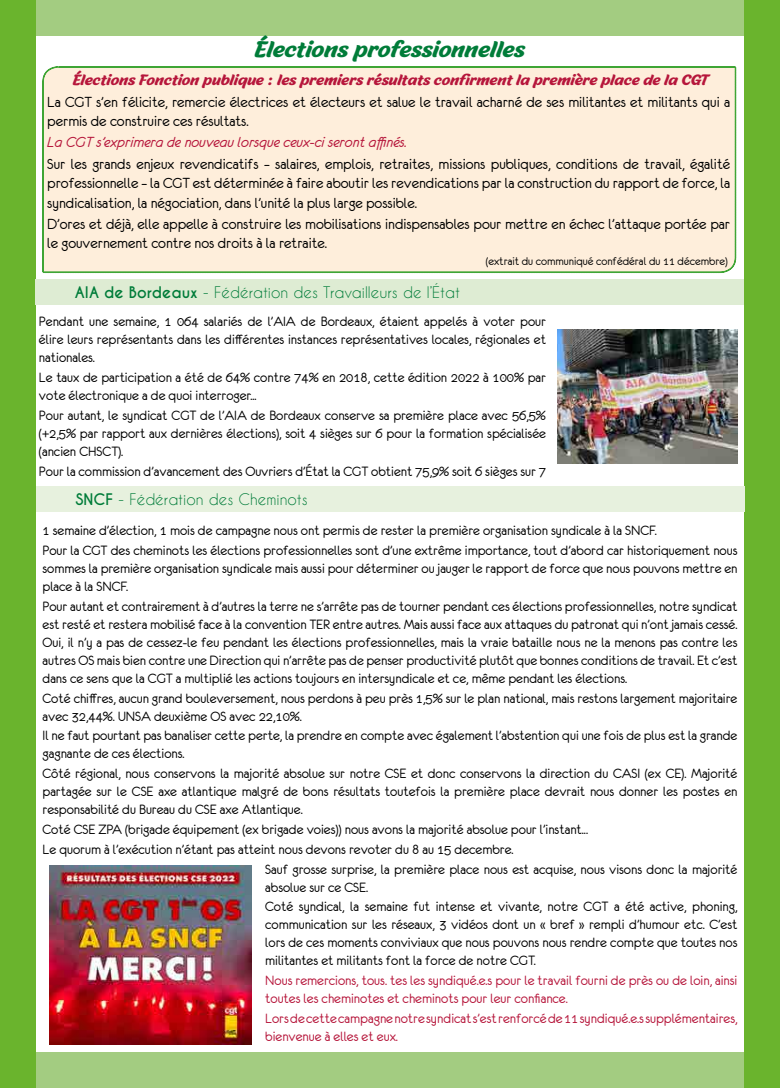
<style>
.page{position:relative;width:780px;height:1088px;background:#fff}
.page>*{position:absolute;margin:0;border:0;box-sizing:border-box;transform-origin:0 0}
.t1{font:22.5px "Malvie Trial";color:#007c39}
.t2{font:16.25px/19.5px "Eurofurenceregular";color:#000}
.t3{font:16.25px "Eurofurenceitalic";color:#b6163b}
.t4{font:15px/18px "Eurofurenceregular";color:#000}
.t5{font:15px/18px "Eurofurenceregular";color:#b6163b}
.t6{font:15px "Malvie Trial";color:#b6163b}
.t7{font:15px "Caviar Dreams";color:#007c39}
.t8{font:12.5px "Eurofurenceregular";color:#000}
.s1{font-weight:700}
</style>
<div class="page">
<div style="left:0;top:0;width:780px;height:35px;background:#a3cc81"></div>
<div style="left:0;top:1052px;width:780px;height:36px;background:#a3cc81"></div>
<div style="left:0;top:0;width:35px;height:1088px;background:#6ab42d"></div>
<div style="left:744px;top:0;width:36px;height:1088px;background:#6ab42d"></div>
<div style="left:42px;top:66px;width:694px;height:207px;background:#feeedb"></div>
<div style="left:36px;top:279px;width:708px;height:26px;background:#deecd3"></div>
<div style="left:36px;top:486px;width:708px;height:25px;background:#e7f1de"></div>
<img style="left:557px;top:329px;width:180px;height:134px">
<img style="left:49px;top:865px;width:202px;height:180px">
<h1 class="t1" style="left:254px;top:34px;width:272px">Élections professionnelles</h1>
<p class="t6" style="left:72px;top:70px;width:636px">Élections Fonction publique : les premiers résultats confirment la première place de la CGT</p>
<p class="t2" style="left:47px;top:92px;width:684px">La CGT s’en félicite, remercie électrices et électeurs et salue le travail acharné de ses militantes et militants qui a permis de construire ces résultats.</p>
<p class="t3" style="left:47px;top:134px;width:361px">La CGT s’exprimera de nouveau lorsque ceux-ci seront affinés.</p>
<p class="t2" style="left:47px;top:154px;width:684px;text-align:justify">Sur les grands enjeux revendicatifs – salaires, emplois, retraites, missions publiques, conditions de travail, égalité professionnelle – la CGT est déterminée à faire aboutir les revendications par la construction du rapport de force, la syndicalisation, la négociation, dans l’unité la plus large possible.</p>
<p class="t2" style="left:47px;top:214px;width:684px">D’ores et déjà, elle appelle à construire les mobilisations indispensables pour mettre en échec l’attaque portée par le gouvernement contre nos droits à la retraite.</p>
<p class="t8" style="left:485px;top:255px;width:243px">(extrait du communiqué confédéral du 11 décembre)</p>
<p class="t7" style="left:75px;top:283px;width:386px"><span class="s1">AIA de Bordeaux</span> - Fédération des Travailleurs de l’État</p>
<p class="t4" style="left:39px;top:313px;width:508px;text-align:justify">Pendant une semaine, 1 064 salariés de l’AIA de Bordeaux, étaient appelés à voter pour élire leurs représentants dans les différentes instances représentatives locales, régionales et nationales.</p>
<p class="t4" style="left:39px;top:368px;width:508px">Le taux de participation a été de 64% contre 74% en 2018, cette édition 2022 à 100% par vote électronique a de quoi interroger...</p>
<p class="t4" style="left:39px;top:406px;width:508px;text-align:justify">Pour autant, le syndicat CGT de l’AIA de Bordeaux conserve sa première place avec 56,5% (+2,5% par rapport aux dernières élections), soit 4 sièges sur 6 pour la formation spécialisée (ancien CHSCT).</p>
<p class="t4" style="left:39px;top:462px;width:508px">Pour la commission d’avancement des Ouvriers d’État la CGT obtient 75,9% soit 6 sièges sur 7</p>
<p class="t7" style="left:75px;top:490px;width:234px"><span class="s1">SNCF</span> - Fédération des Cheminots</p>
<p class="t4" style="left:43px;top:521px;width:696px;line-height:19.8px">1 semaine d’élection, 1 mois de campagne nous ont permis de rester la première organisation syndicale à la SNCF.<br>Pour la CGT des cheminots les élections professionnelles sont d’une extrême importance, tout d’abord car historiquement nous</p>
<p class="t4" style="left:43px;top:559px;width:696px">sommes la première organisation syndicale mais aussi pour déterminer ou jauger le rapport de force que nous pouvons mettre en place à la SNCF.</p>
<p class="t4" style="left:43px;top:597px;width:696px;text-align:justify">Pour autant et contrairement à d’autres la terre ne s’arrête pas de tourner pendant ces élections professionnelles, notre syndicat est resté et restera mobilisé face à la convention TER entre autres. Mais aussi face aux attaques du patronat qui n’ont jamais cessé.<br>Oui, il n’y a pas de cessez-le feu pendant les élections professionnelles, mais la vraie bataille nous ne la menons pas contre les autres OS mais bien contre une Direction qui n’arrête pas de penser productivité plutôt que bonnes conditions de travail. Et c’est dans ce sens que la CGT a multiplié les actions toujours en intersyndicale et ce, même pendant les élections.</p>
<p class="t4" style="left:43px;top:689px;width:696px">Coté chiffres, aucun grand bouleversement, nous perdons à peu près 1,5% sur le plan national, mais restons largement majoritaire avec 32,44%. UNSA deuxième OS avec 22,10%.</p>
<p class="t4" style="left:43px;top:727px;width:696px">Il ne faut pourtant pas banaliser cette perte, la prendre en compte avec également l’abstention qui une fois de plus est la grande gagnante de ces élections.</p>
<p class="t4" style="left:43px;top:764px;width:696px;text-align:justify">Côté régional, nous conservons la majorité absolue sur notre CSE et donc conservons la direction du CASI (ex CE). Majorité partagée sur le CSE axe atlantique malgré de bons résultats toutefois la première place devrait nous donner les postes en responsabilité du Bureau du CSE axe Atlantique.</p>
<p class="t4" style="left:43px;top:820px;width:547px">Coté CSE ZPA (brigade équipement (ex brigade voies)) nous avons la majorité absolue pour l’instant...</p>
<p class="t4" style="left:43px;top:840px;width:472px">Le quorum à l’exécution n’étant pas atteint nous devons revoter du 8 au 15 decembre.</p>
<p class="t4" style="left:265px;top:860px;width:473px">Sauf grosse surprise, la première place nous est acquise, nous visons donc la majorité</p>
<p class="t4" style="left:265px;top:877px;width:473px;line-height:19.8px">absolue sur ce CSE.<br>Coté syndical, la semaine fut intense et vivante, notre CGT a été active, phoning,</p>
<p class="t4" style="left:265px;top:915px;width:473px;text-align:justify">communication sur les réseaux, 3 vidéos dont un « bref » rempli d’humour etc. C’est lors de ces moments conviviaux que nous pouvons nous rendre compte que toutes nos militantes et militants font la force de notre CGT.</p>
<p class="t5" style="left:265px;top:971px;width:473px">Nous remercions, tous. tes les syndiqué.e.s pour le travail fourni de près ou de loin, ainsi toutes les cheminotes et cheminots pour leur confiance.</p>
<p class="t5" style="left:265px;top:1009px;width:473px">Lors de cette campagne notre syndicat s’est renforcé de 11 syndiqué.e.s supplémentaires, bienvenue à elles et eux.</p>
</div>
